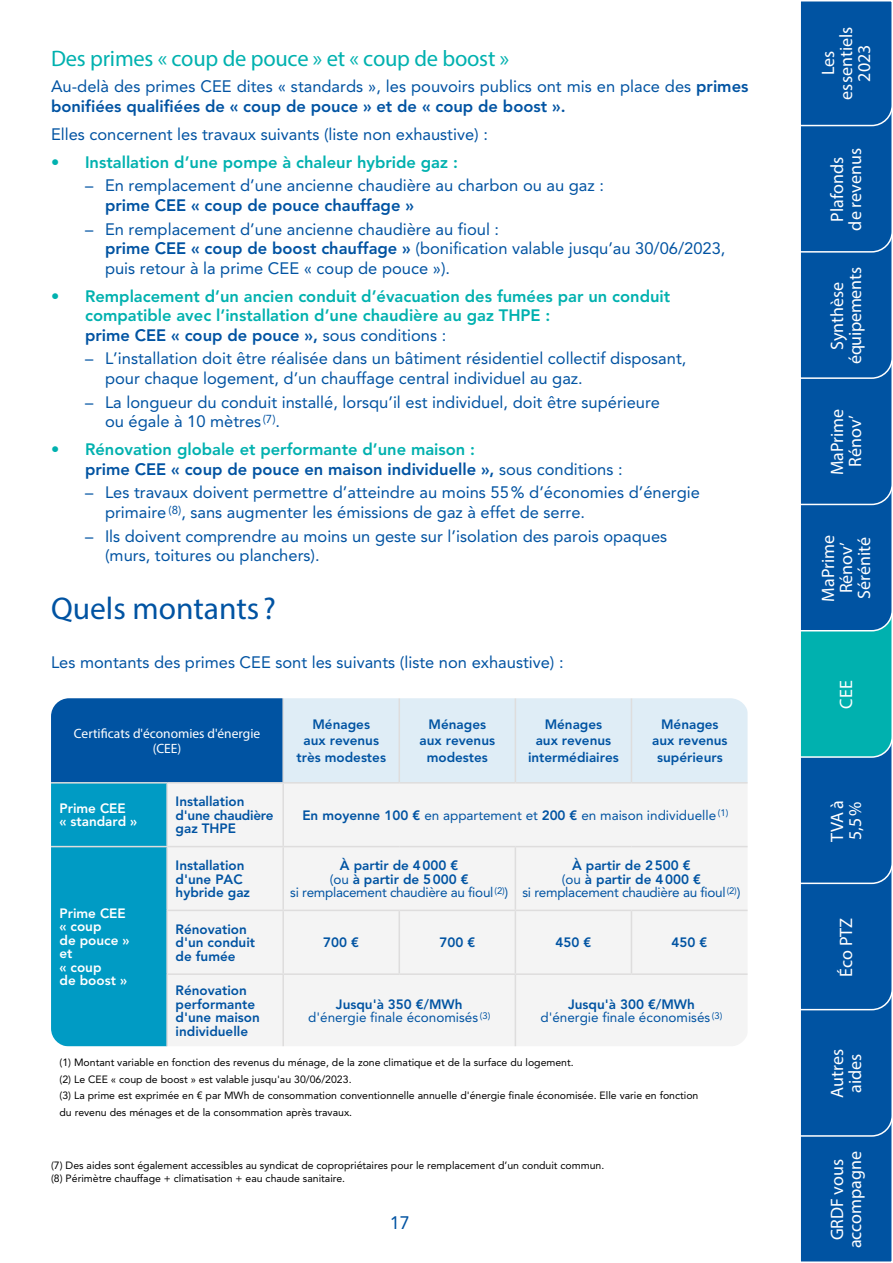
<style>
.page{position:relative;width:893px;height:1263px;background:#fff}
.page>*{position:absolute;margin:0;border:0;box-sizing:border-box;transform-origin:0 0}
.t1{font:31.5px "Myriad Pro";color:#0053a2}
.t2{font:22.5px "Myriad Pro";letter-spacing:-.01em;color:#00b1af}
.t3{font:18px/18px "Myriad Pro";color:#fff;text-align:center}
.t4{font:18px "Avenir LT Std";color:#0053a2}
.t5{font:16.5px/19.5px "Avenir LT Std";color:#0053a2}
.t6{font:800 16.5px/19.5px "Avenir LT Std";color:#00b1af}
.t7{font:800 16.5px "Avenir LT Std";color:#0053a2}
.t8{font:800 13.5px/13.5px "Avenir LT Std";color:#0053a2;text-align:center}
.t9{font:13.5px/13.5px "Avenir LT Std";color:#0053a2;text-align:center}
.t10{font:13.5px/13.5px "Avenir LT Std";letter-spacing:-.02em;color:#0053a2;text-align:center}
.t11{font:800 13.5px/13.5px "Avenir LT Std";color:#fff}
.t12{font:13.5px/15px "Myriad Pro";color:#fff;text-align:center}
.t13{font:10.5px/16.5px "Avenir LT Std";color:#000}
.s1{font-weight:800}
.s2{color:#0053a2}
.s3{font-weight:400;color:#0053a2}
</style>
<div class="page">
<div style="left:799px;top:1115px;width:94px;height:148px;background:#0053a2;border:2px solid #fff"></div>
<svg style="left:799px;top:1px;width:94px;height:1136px;background:#0b64a7"></svg>
<div style="left:51px;top:698px;width:232px;height:85px;background:#0053a2"></div>
<div style="left:284px;top:699px;width:463px;height:83px;background:#dfedf6"></div>
<div style="left:52px;top:783px;width:114px;height:262px;background:#009bc4"></div>
<div style="left:168px;top:783px;width:579px;height:262px;background:#f4f4f4"></div>
<hr style="left:282px;top:698px;width:2px;height:84px;background:#dedddd">
<hr style="left:399px;top:698px;width:1px;height:84px;background:#dedddd">
<hr style="left:515px;top:698px;width:1px;height:84px;background:#dedddd">
<hr style="left:631px;top:698px;width:1px;height:84px;background:#dedddd">
<hr style="left:51px;top:782px;width:116px;height:1px;background:#dedddd">
<hr style="left:167px;top:782px;width:116px;height:1px;background:#dedddd">
<hr style="left:283px;top:782px;width:116px;height:1px;background:#dedddd">
<hr style="left:399px;top:782px;width:116px;height:1px;background:#dedddd">
<hr style="left:515px;top:782px;width:116px;height:1px;background:#dedddd">
<hr style="left:631px;top:782px;width:116px;height:1px;background:#dedddd">
<hr style="left:166px;top:783px;width:2px;height:63px;background:#dedddd">
<hr style="left:282px;top:783px;width:2px;height:63px;background:#dedddd">
<hr style="left:51px;top:846px;width:116px;height:1px;background:#dedddd">
<hr style="left:167px;top:846px;width:116px;height:1px;background:#dedddd">
<hr style="left:166px;top:847px;width:2px;height:63px;background:#dedddd">
<hr style="left:283px;top:846px;width:116px;height:1px;background:#dedddd">
<hr style="left:282px;top:847px;width:2px;height:63px;background:#dedddd">
<hr style="left:399px;top:846px;width:116px;height:1px;background:#dedddd">
<hr style="left:515px;top:846px;width:116px;height:1px;background:#dedddd">
<hr style="left:515px;top:847px;width:1px;height:63px;background:#dedddd">
<hr style="left:631px;top:846px;width:116px;height:1px;background:#dedddd">
<hr style="left:166px;top:910px;width:117px;height:1px;background:#dedddd">
<hr style="left:166px;top:911px;width:2px;height:62px;background:#dedddd">
<hr style="left:283px;top:910px;width:116px;height:1px;background:#dedddd">
<hr style="left:282px;top:911px;width:2px;height:62px;background:#dedddd">
<hr style="left:399px;top:910px;width:116px;height:1px;background:#dedddd">
<hr style="left:399px;top:911px;width:1px;height:62px;background:#dedddd">
<hr style="left:515px;top:910px;width:116px;height:1px;background:#dedddd">
<hr style="left:515px;top:911px;width:1px;height:62px;background:#dedddd">
<hr style="left:631px;top:910px;width:116px;height:1px;background:#dedddd">
<hr style="left:631px;top:911px;width:1px;height:62px;background:#dedddd">
<hr style="left:166px;top:973px;width:117px;height:2px;background:#dedddd">
<hr style="left:166px;top:975px;width:2px;height:71px;background:#dedddd">
<hr style="left:283px;top:973px;width:116px;height:2px;background:#dedddd">
<hr style="left:282px;top:975px;width:2px;height:71px;background:#dedddd">
<hr style="left:399px;top:973px;width:116px;height:2px;background:#dedddd">
<hr style="left:515px;top:973px;width:116px;height:2px;background:#dedddd">
<hr style="left:515px;top:975px;width:1px;height:71px;background:#dedddd">
<hr style="left:631px;top:973px;width:116px;height:2px;background:#dedddd">
<div style="left:42px;top:689px;width:715px;height:366px;border:9px solid #fff;border-radius:22px"></div>
<h2 class="t2" style="left:51px;top:45px;width:460px">Des primes « coup de pouce » et « coup de boost »</h2>
<p class="t5" style="left:51px;top:77px;width:699px">Au-delà des primes CEE dites « standards », les pouvoirs publics ont mis en place des <span class="s1">primes bonifiées qualifiées de « coup de pouce » et de « coup de boost ».</span></p>
<p class="t5" style="left:51px;top:124px;width:438px">Elles concernent les travaux suivants (liste non exhaustive) :</p>
<p class="t6" style="left:51px;top:152px;width:408px">• Installation d’une pompe à chaleur hybride gaz :</p>
<p class="t5" style="left:85px;top:176px;width:520px">– En remplacement d’une ancienne chaudière au charbon ou au gaz :</p>
<p class="t7" style="left:105px;top:195px;width:310px">prime CEE « coup de pouce chauffage »</p>
<p class="t5" style="left:105px;top:219px;width:622px;text-indent:-20px">– En remplacement d’une ancienne chaudière au fioul :<br><span class="s1">prime CEE « coup de boost chauffage »</span> (bonification valable jusqu’au 30/06/2023, puis retour à la prime CEE « coup de pouce »).</p>
<p class="t6" style="left:85px;top:286px;width:587px;text-indent:-34px">• Remplacement d’un ancien conduit d’évacuation des fumées par un conduit compatible avec l’installation d’une chaudière au gaz THPE :<br><span class="s2">prime CEE « coup de pouce »,</span> <span class="s3">sous conditions :</span></p>
<p class="t5" style="left:105px;top:349px;width:583px;text-indent:-20px">– L’installation doit être réalisée dans un bâtiment résidentiel collectif disposant, pour chaque logement, d’un chauffage central individuel au gaz.</p>
<p class="t5" style="left:105px;top:392px;width:557px;text-indent:-20px">– La longueur du conduit installé, lorsqu’il est individuel, doit être supérieure ou égale à 10 mètres<sup>(7)</sup>.</p>
<p class="t6" style="left:85px;top:440px;width:539px;text-indent:-34px">• Rénovation globale et performante d’une maison :<br><span class="s2">prime CEE « coup de pouce en maison individuelle »,</span> <span class="s3">sous conditions :</span></p>
<p class="t5" style="left:105px;top:483px;width:596px;text-indent:-20px">– Les travaux doivent permettre d’atteindre au moins 55% d’économies d’énergie primaire <sup>(8)</sup>, sans augmenter les émissions de gaz à effet de serre.</p>
<p class="t5" style="left:105px;top:526px;width:564px;text-indent:-20px">– Ils doivent comprendre au moins un geste sur l’isolation des parois opaques (murs, toitures ou planchers).</p>
<h1 class="t1" style="left:51px;top:589px;width:227px">Quels montants ?</h1>
<p class="t5" style="left:51px;top:653px;width:514px">Les montants des primes CEE sont les suivants (liste non exhaustive) :</p>
<p class="t12" style="left:74px;top:725px;width:188px">Certificats d'économies d'énergie (CEE)</p>
<p class="t8" style="left:296px;top:716px;width:91px;line-height:16.5px">Ménages<br>aux revenus très modestes</p>
<p class="t8" style="left:420px;top:716px;width:77px;line-height:16.5px">Ménages aux revenus modestes</p>
<p class="t8" style="left:528px;top:716px;width:92px;line-height:16.5px">Ménages<br>aux revenus intermédiaires</p>
<p class="t8" style="left:652px;top:716px;width:77px;line-height:16.5px">Ménages aux revenus supérieurs</p>
<p class="t11" style="left:60px;top:801px;width:79px">Prime CEE<br>« standard »</p>
<p class="t8" style="left:176px;top:795px;width:99px;text-align:left">Installation d'une chaudière gaz THPE</p>
<p class="t9" style="left:302px;top:808px;width:427px"><span class="s1">En moyenne 100 €</span> en appartement et <span class="s1">200 €</span> en maison individuelle <sup>(1)</sup></p>
<p class="t8" style="left:176px;top:859px;width:76px;text-align:left">Installation d'une PAC hybride gaz</p>
<p class="t10" style="left:290px;top:859px;width:220px"><span class="s1">À partir de 4000 €<br></span>(ou <span class="s1">à partir de 5000 €<br></span>si remplacement chaudière au fioul<sup>(2)</sup>)</p>
<p class="t10" style="left:522px;top:859px;width:220px"><span class="s1">À partir de 2500 €<br></span>(ou <span class="s1">à partir de 4000 €<br></span>si remplacement chaudière au fioul<sup>(2)</sup>)</p>
<p class="t8" style="left:176px;top:922px;width:81px;text-align:left">Rénovation d'un conduit de fumée</p>
<p class="t11" style="left:60px;top:906px;width:71px">Prime CEE « coup<br>de pouce » et<br>« coup<br>de boost »</p>
<p class="t8" style="left:323px;top:936px;width:37px">700 €</p>
<p class="t8" style="left:439px;top:936px;width:37px">700 €</p>
<p class="t8" style="left:555px;top:936px;width:37px">450 €</p>
<p class="t8" style="left:671px;top:936px;width:37px">450 €</p>
<p class="t8" style="left:176px;top:984px;width:86px;text-align:left">Rénovation performante d'une maison individuelle</p>
<p class="t9" style="left:308px;top:997px;width:184px"><span class="s1">Jusqu'à 350 €/MWh </span>d'énergie finale économisés <sup>(3)</sup></p>
<p class="t9" style="left:540px;top:997px;width:184px"><span class="s1">Jusqu'à 300 €/MWh </span>d'énergie finale économisés <sup>(3)</sup></p>
<p class="t13" style="left:60px;top:1055px;width:640px">(1) Montant variable en fonction des revenus du ménage, de la zone climatique et de la surface du logement.<br>(2) Le CEE « coup de boost » est valable jusqu'au 30/06/2023.<br>(3) La prime est exprimée en € par MWh de consommation conventionnelle annuelle d'énergie finale économisée. Elle varie en fonction du revenu des ménages et de la consommation après travaux.</p>
<p class="t13" style="left:51px;top:1158px;width:555px;line-height:13.5px">(7) Des aides sont également accessibles au syndicat de copropriétaires pour le remplacement d’un conduit commun. (8) Périmètre chauffage + climatisation + eau chaude sanitaire.</p>
<p class="t4" style="left:390px;top:1212px;width:22px">17</p>
<p class="t3" style="left:819px;top:100px;width:74px;rotate:-90deg">Les essentiels<br>2023</p>
<p class="t3" style="left:828px;top:231px;width:84px;rotate:-90deg">Plafonds de revenus</p>
<p class="t3" style="left:828px;top:364px;width:98px;rotate:-90deg">Synthèse équipements</p>
<p class="t3" style="left:828px;top:475px;width:68px;rotate:-90deg">MaPrime<br>Rénov’</p>
<p class="t3" style="left:819px;top:602px;width:68px;rotate:-90deg">MaPrime<br>Rénov’<br>Sérénité</p>
<p class="t3" style="left:837px;top:709px;width:30px;rotate:-90deg">CEE</p>
<p class="t3" style="left:828px;top:842px;width:44px;text-align:left;rotate:-90deg">TVA à<br>5,5%</p>
<p class="t3" style="left:837px;top:977px;width:60px;rotate:-90deg">Éco PTZ</p>
<p class="t3" style="left:828px;top:1098px;width:50px;text-align:left;rotate:-90deg">Autres aides</p>
<p class="t3" style="left:828px;top:1248px;width:99px;rotate:-90deg">GRDF vous accompagne</p>
</div>
